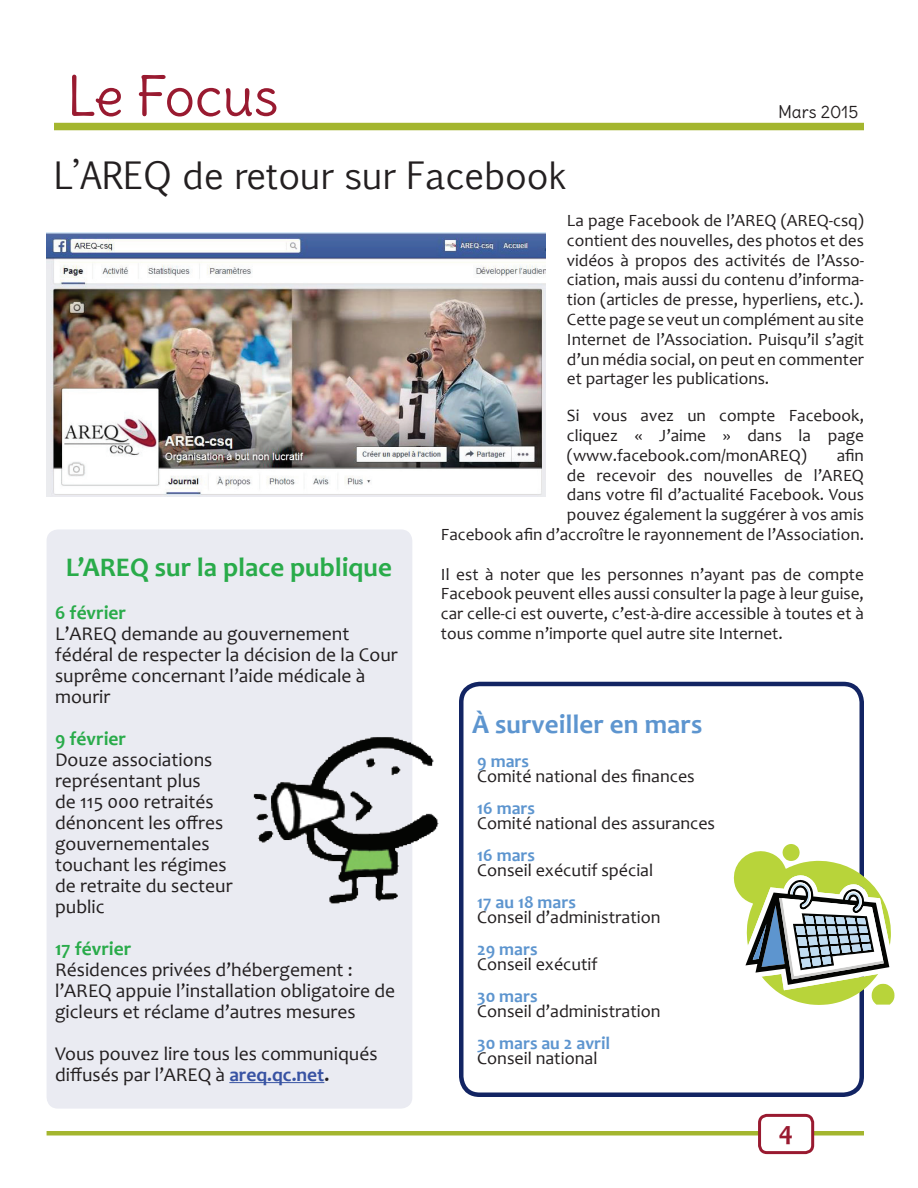
<style>
.page{position:relative;width:918px;height:1188px;background:#fff}
.page>*{position:absolute;margin:0;border:0;box-sizing:border-box;transform-origin:0 0}
.t1{font:54px "Delius";color:#991a30}
.t2{font:36px "Euphemia CAS";color:#231f20}
.t3{font:700 27px "Candara";color:#29ab4a}
.t4{font:700 27px "Candara";letter-spacing:.005em;color:#5d95cf}
.t5{font:700 27px "Candara";color:#991a30}
.t6{font:19.5px/21px "Candara";color:#231f20}
.t7{font:700 19.5px "Candara";color:#29ab4a}
.t8{font:18px "Candara";color:#231f20}
.t9{font:700 18px "Candara";color:#5d95cf}
.t10{font:17.25px/19.8px "Candara";color:#231f20;text-align:justify}
.t11{font:17.25px "Delius";color:#231f20}
.s1{font-weight:700;color:#3853a3}
.s2{font-weight:700}
</style>
<div class="page">
<div style="left:47px;top:1131px;width:817px;height:5px;background:#a4b62f"></div>
<div style="left:760px;top:1115px;width:53px;height:38px;background:#fff;border-radius:7px"></div>
<div style="left:758px;top:1114px;width:56px;height:40px;border:3px solid #991a30;border-radius:7px"></div>
<div style="left:54px;top:123px;width:810px;height:7px;background:#a4b62f"></div>
<div style="left:459px;top:682px;width:405px;height:415px;border:4px solid #122463;border-radius:18px"></div>
<svg style="left:734px;top:844px;width:160px;height:161px"></svg>
<div style="left:47px;top:529px;width:365px;height:580px;background:#eaebf2;border-radius:11px"></div>
<hr style="left:229px;top:1082px;width:95px;height:1px;background:#3853a3">
<img style="left:253px;top:737px;width:185px;height:167px">
<img style="left:47px;top:232px;width:498px;height:265px">
<h1 class="t1" style="left:67px;top:62px;width:213px">Le Focus</h1>
<h2 class="t2" style="left:54px;top:150px;width:514px">L’AREQ de retour sur Facebook</h2>
<p class="t11" style="left:778px;top:101px;width:82px">Mars 2015</p>
<h3 class="t3" style="left:66px;top:551px;width:328px">L’AREQ sur la place publique</h3>
<p class="t7" style="left:55px;top:600px;width:72px">6 février</p>
<p class="t6" style="left:55px;top:623px;width:344px">L’AREQ demande au gouvernement fédéral de respecter la décision de la Cour suprême concernant l’aide médicale à mourir</p>
<p class="t7" style="left:55px;top:726px;width:72px">9 février</p>
<p class="t6" style="left:55px;top:749px;width:179px">Douze associations représentant plus<br>de 115 000 retraités dénoncent les offres gouvernementales touchant les régimes de retraite du secteur public</p>
<p class="t7" style="left:55px;top:937px;width:78px">17 février</p>
<p class="t6" style="left:55px;top:959px;width:342px">Résidences privées d’hébergement : l’AREQ appuie l’installation obligatoire de gicleurs et réclame d’autres mesures</p>
<p class="t6" style="left:55px;top:1043px;width:324px">Vous pouvez lire tous les communiqués diffusés par l’AREQ à <span class="s1">areq.qc.net</span><span class="s2">.</span></p>
<p class="t10" style="left:567px;top:210px;width:299px">La page Facebook de l’AREQ (AREQ-csq) contient des nouvelles, des photos et des vidéos à propos des activités de l’Asso&shy;ciation, mais aussi du contenu d’informa&shy;tion (articles de presse, hyperliens, etc.).<br>Cette page se veut un complément au site Internet de l’Association. Puisqu’il s’agit d’un média social, on peut en commenter et partager les publications.</p>
<p class="t10" style="left:567px;top:406px;width:299px">Si vous avez un compte Facebook, cliquez « J’aime » dans la page (www.facebook.com/monAREQ)</p>
<p class="t10" style="left:441px;top:445px;width:425px;text-align:right">afin<br>de recevoir des nouvelles de l’AREQ<br>dans votre fil d’actualité Facebook. Vous<br>pouvez également la suggérer à vos amis<br>Facebook afin d’accroître le rayonnement de l’Association.</p>
<p class="t10" style="left:441px;top:564px;width:425px">Il est à noter que les personnes n’ayant pas de compte Facebook peuvent elles aussi consulter la page à leur guise, car celle-ci est ouverte, c’est-à-dire accessible à toutes et à tous comme n’importe quel autre site Internet.</p>
<h3 class="t4" style="left:472px;top:707px;width:232px">À surveiller en mars</h3>
<p class="t9" style="left:477px;top:750px;width:53px">9 mars</p>
<p class="t8" style="left:477px;top:765px;width:219px">Comité national des finances</p>
<p class="t9" style="left:477px;top:797px;width:59px">16 mars</p>
<p class="t8" style="left:477px;top:812px;width:239px">Comité national des assurances</p>
<p class="t9" style="left:477px;top:844px;width:59px">16 mars</p>
<p class="t8" style="left:477px;top:859px;width:177px">Conseil exécutif spécial</p>
<p class="t9" style="left:477px;top:891px;width:100px">17 au 18 mars</p>
<p class="t8" style="left:477px;top:906px;width:185px">Conseil d’administration</p>
<p class="t9" style="left:477px;top:938px;width:62px">29 mars</p>
<p class="t8" style="left:477px;top:953px;width:122px">Conseil exécutif</p>
<p class="t9" style="left:477px;top:985px;width:62px">30 mars</p>
<p class="t8" style="left:477px;top:1000px;width:185px">Conseil d’administration</p>
<p class="t9" style="left:477px;top:1032px;width:134px">30 mars au 2 avril</p>
<p class="t8" style="left:477px;top:1047px;width:122px">Conseil national</p>
<h3 class="t5" style="left:779px;top:1114px;width:16px">4</h3>
</div>
